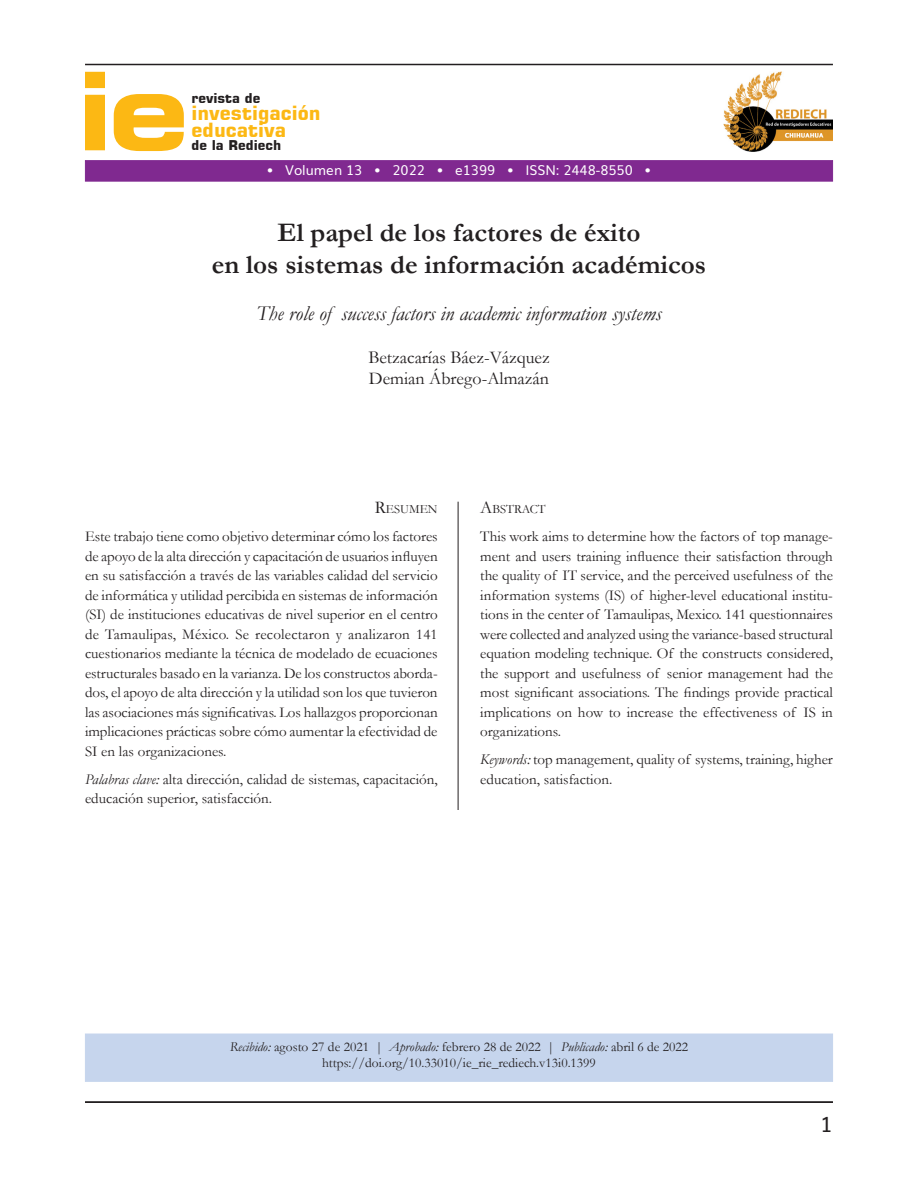
<style>
.page{position:relative;width:918px;height:1188px;background:#fff}
.page>*{position:absolute;margin:0;border:0;box-sizing:border-box;transform-origin:0 0}
.t1{font:700 expanded 108px "Square 721 BT";color:#fcb814}
.Titulo{font:700 27px "Garamond";color:#231f20}
.t2{font:italic 21px "Garamond";color:#231f20}
.t3{font:21px "Muli";color:#231f20}
.t4{font:700 19.5px "Square 721 BT";color:#fcb814}
.Autores-Credito{font:18px "Garamond";color:#231f20}
.Resumen{font:15px/19.5px "Garamond";color:#231f20;text-align:justify}
.Resumen-Abstract{font:15px/19.5px "Garamond";color:#231f20;text-align:justify}
.Fechas-DOI{font:13.5px "Garamond";color:#231f20}
.t5{font:13.5px "Muli";color:#fff}
.t6{font:700 13.5px "Square 721 BT";color:#231f20}
.Titulo_Abstract{font:12.6px "Garamond";color:#231f20}
.Titulo_Resumen{font:12.6px "Garamond";color:#231f20}
.s1{font-size:18px}
.s2{font-style:italic}
</style>
<div class="page">
<hr style="left:458px;top:502px;width:1px;height:308px;background:#231f20">
<hr style="left:85px;top:1101px;width:748px;height:2px;background:#231f20">
<div style="left:85px;top:1034px;width:748px;height:48px;background:#c6d5ed"></div>
<div style="left:85px;top:160px;width:748px;height:22px;background:#802990;border:1px solid #802990"></div>
<img style="left:724px;top:71px;width:109px;height:80px">
<hr style="left:85px;top:64px;width:748px;height:1px;background:#231f20">
<p class="t1" style="left:77px;top:46px;width:115px">ie</p>
<p class="t6" style="left:192px;top:90px;width:70px">revista de</p>
<p class="t4" style="left:192px;top:101px;width:131px">investigación</p>
<p class="t4" style="left:192px;top:118px;width:96px">educativa</p>
<p class="t6" style="left:192px;top:137px;width:91px">de la Rediech</p>
<p class="t5" style="left:267px;top:159px;width:386px">• Volumen 13 • 2022 • e1399 • ISSN: 2448-8550 •</p>
<p class="Titulo" style="left:278px;top:214px;width:364px">El papel de los factores de éxito</p>
<p class="Titulo" style="left:212px;top:246px;width:496px">en los sistemas de información académicos</p>
<p class="t2" style="left:256px;top:299px;width:407px">The role of success factors in academic information systems</p>
<p class="Autores-Credito" style="left:368px;top:345px;width:183px">Betzacarías Báez-Vázquez</p>
<p class="Autores-Credito" style="left:369px;top:366px;width:182px">Demian Ábrego-Almazán</p>
<p class="Titulo_Resumen" style="left:375px;top:501px;width:64px"><span class="s1">R</span>ESUMEN</p>
<p class="Resumen" style="left:85px;top:527px;width:354px">Este trabajo tiene como objetivo determinar cómo los factores de apoyo de la alta dirección y capacitación de usuarios influyen en su satisfacción a través de las variables calidad del servicio de informática y utilidad percibida en sistemas de información (SI) de instituciones educativas de nivel superior en el centro de Tamaulipas, México. Se recolectaron y analizaron 141 cuestionarios mediante la técnica de modelado de ecuaciones estructurales basado en la varianza. De los constructos aborda&shy;dos, el apoyo de alta dirección y la utilidad son los que tuvieron las asociaciones más significativas. Los hallazgos proporcionan implicaciones prácticas sobre cómo aumentar la efectividad de SI en las organizaciones.</p>
<p class="Resumen" style="left:85px;top:769px;width:354px"><span class="s2">Palabras clave:</span> alta dirección, calidad de sistemas, capacitación, educación superior, satisfacción.</p>
<p class="Titulo_Abstract" style="left:480px;top:501px;width:67px"><span class="s1">A</span>BSTRACT</p>
<p class="Resumen-Abstract" style="left:480px;top:527px;width:354px">This work aims to determine how the factors of top manage&shy;ment and users training influence their satisfaction through the quality of IT service, and the perceived usefulness of the information systems (IS) of higher-level educational institu&shy;tions in the center of Tamaulipas, Mexico. 141 questionnaires were collected and analyzed using the variance-based structural equation modeling technique. Of the constructs considered, the support and usefulness of senior management had the most significant associations. The findings provide practical implications on how to increase the effectiveness of IS in organizations.</p>
<p class="Resumen-Abstract" style="left:480px;top:750px;width:354px"><span class="s2">Keywords:</span> top management, quality of systems, training, higher education, satisfaction.</p>
<p class="Fechas-DOI" style="left:230px;top:1038px;width:460px"><span class="s2">Recibido:</span> agosto 27 de 2021 | <span class="s2">Aprobado:</span> febrero 28 de 2022 | <span class="s2">Publicado:</span> abril 6 de 2022</p>
<p class="Fechas-DOI" style="left:322px;top:1054px;width:275px">https://doi.org/10.33010/ie_rie_rediech.v13i0.1399</p>
<p class="t3" style="left:820px;top:1107px;width:14px">1</p>
</div>
